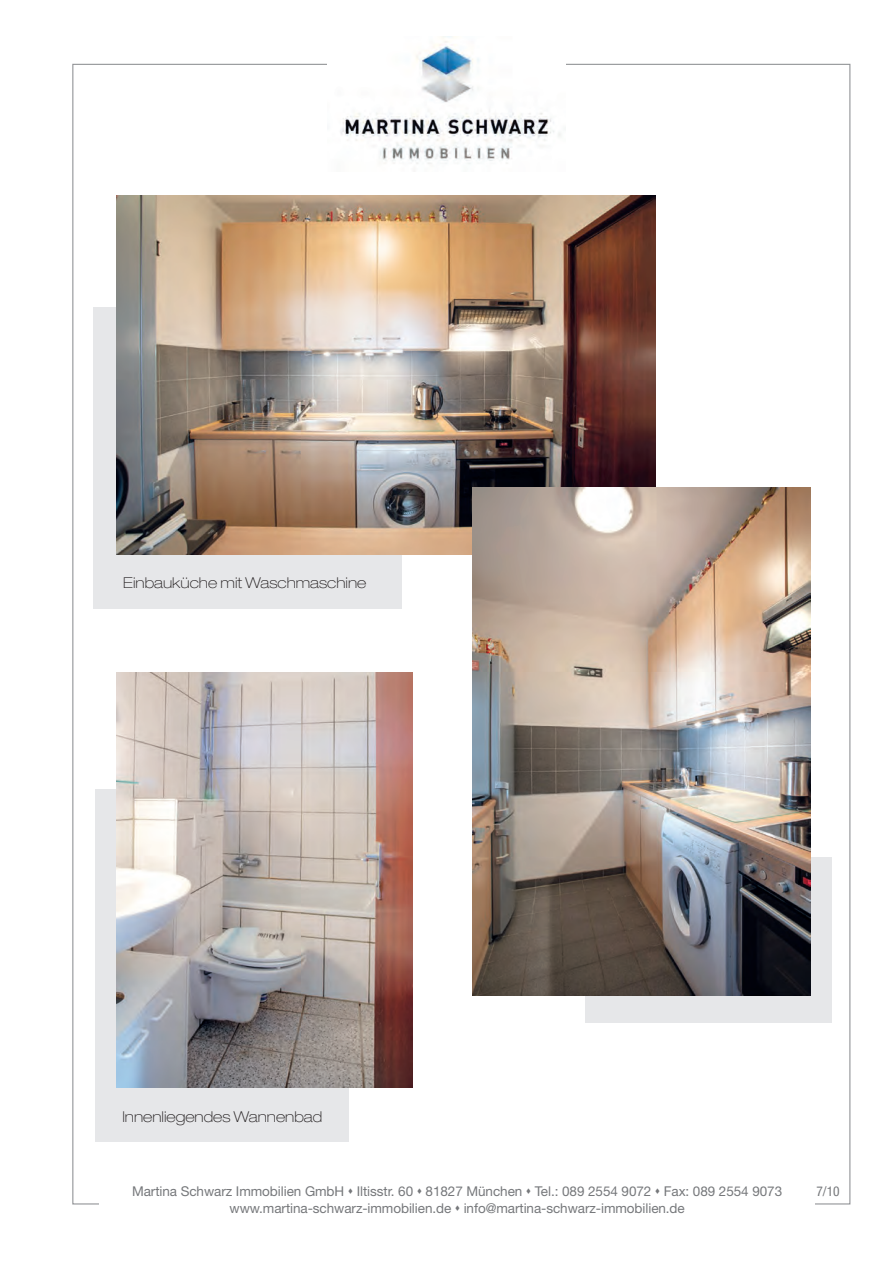
<style>
.page{position:relative;width:893px;height:1263px;background:#fff}
.page>*{position:absolute;margin:0;border:0;box-sizing:border-box;transform-origin:0 0}
.t1{font:100 expanded 15px "Helvetica Neue LT";color:#231f20}
.t2{font:13.5px/16.5px "Helvetica Neue LT";letter-spacing:-.005em;color:#76787b;text-align:center}
.t3{font:condensed 13.5px "Helvetica Neue LT";color:#76787b}
</style>
<div class="page">
<div style="left:72px;top:64px;width:778px;height:1140px;background:#fff;border:1px solid #939598"></div>
<img style="left:328px;top:36px;width:237px;height:128px">
<div style="left:99px;top:1185px;width:716px;height:39px;background:#fff"></div>
<div style="left:585px;top:857px;width:247px;height:166px;background:#e6e7e9"></div>
<div style="left:94px;top:307px;width:308px;height:302px;background:#e6e7e9"></div>
<div style="left:95px;top:789px;width:254px;height:353px;background:#e6e7e9"></div>
<img style="left:117px;top:196px;width:538px;height:358px">
<img style="left:472px;top:488px;width:338px;height:507px">
<img style="left:117px;top:673px;width:295px;height:414px">
<p class="t1" style="left:123px;top:574px;width:245px">Einbauküche mit Waschmaschine</p>
<p class="t1" style="left:122px;top:1108px;width:201px">Innenliegendes Wannenbad</p>
<p class="t2" style="left:132px;top:1183px;width:652px">Martina Schwarz Immobilien GmbH ▲ Iltisstr. 60 ▲ 81827 München ▲ Tel.: 089 2554 9072 ▲ Fax: 089 2554 9073 www.martina-schwarz-immobilien.de ▲ info@martina-schwarz-immobilien.de</p>
<p class="t3" style="left:816px;top:1183px;width:25px">7/10</p>
</div>
